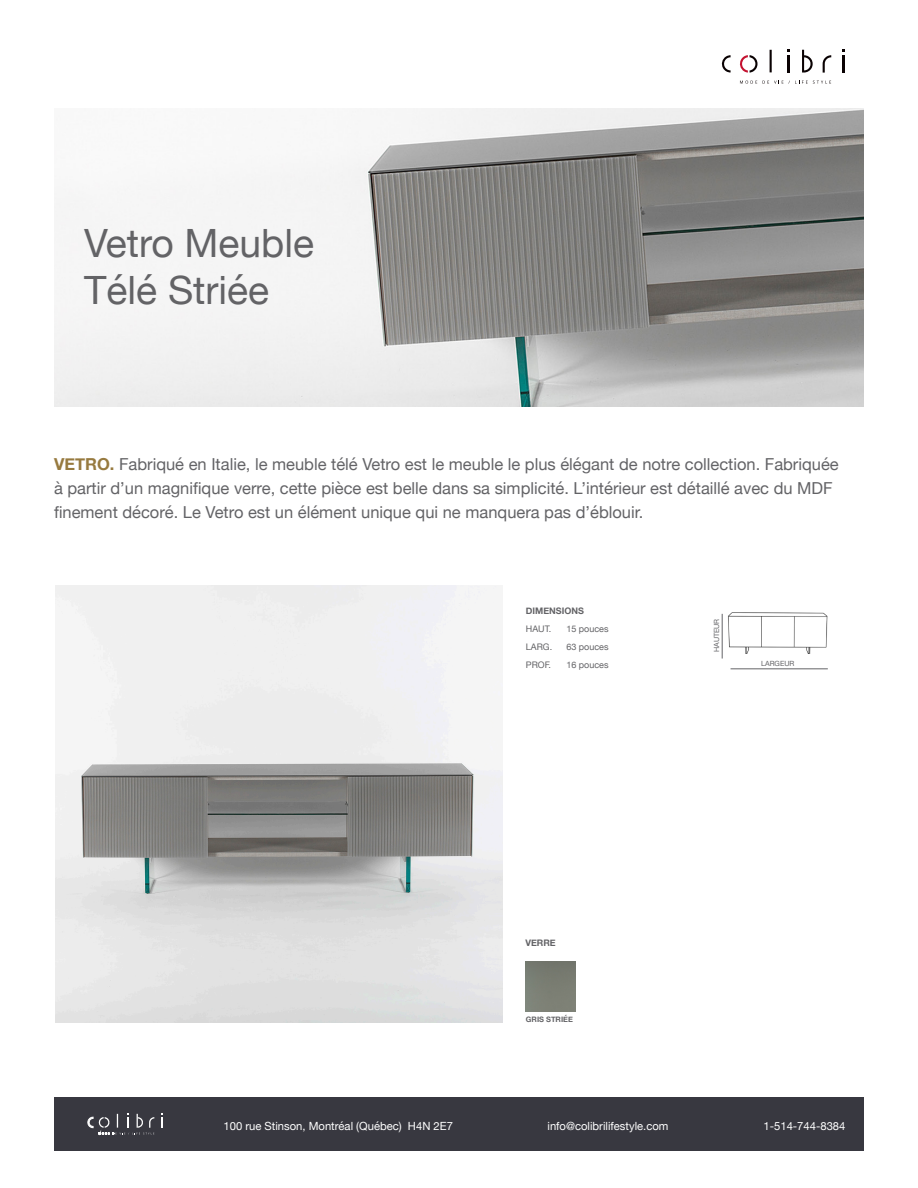
<style>
.page{position:relative;width:918px;height:1188px;background:#fff}
.page>*{position:absolute;margin:0;border:0;box-sizing:border-box;transform-origin:0 0}
.t1{font:39px "Helvetica Neue";color:#636366}
.t2{font:16.5px/24px "Helvetica Neue";color:#636366}
.t3{font:11.25px "Helvetica Neue";color:#fff}
.t4{font:9px "Helvetica Neue";color:#636366}
.t5{font:700 9px "Helvetica Neue";color:#636366}
.t6{font:700 7.5px "Helvetica Neue";color:#636366}
.t7{font:7.2px "Helvetica Neue";color:#636366}
.s1{font-weight:700;color:#977a3f}
</style>
<div class="page">
<img style="left:56px;top:586px;width:446px;height:437px">
<img style="left:54px;top:108px;width:810px;height:298px">
<div style="left:54px;top:1097px;width:810px;height:54px;background:#383840"></div>
<svg style="left:740px;top:81px;width:17px;height:3px"></svg>
<svg style="left:763px;top:81px;width:68px;height:3px"></svg>
<svg style="left:739px;top:55px;width:19px;height:18px"></svg>
<svg style="left:721px;top:55px;width:10px;height:18px"></svg>
<svg style="left:787px;top:50px;width:2px;height:22px"></svg>
<svg style="left:843px;top:50px;width:2px;height:22px"></svg>
<svg style="left:770px;top:50px;width:2px;height:22px"></svg>
<svg style="left:823px;top:55px;width:8px;height:18px"></svg>
<svg style="left:802px;top:50px;width:11px;height:23px"></svg>
<svg style="left:161px;top:1114px;width:2px;height:14px"></svg>
<svg style="left:87px;top:1114px;width:67px;height:21px"></svg>
<img style="left:526px;top:962px;width:50px;height:49px">
<img style="left:728px;top:612px;width:100px;height:42px">
<hr style="left:722px;top:614px;width:1px;height:45px;background:#636366">
<hr style="left:731px;top:669px;width:97px;height:1px;background:#636366">
<p class="t1" style="left:84px;top:215px;width:231px">Vetro Meuble</p>
<p class="t1" style="left:84px;top:262px;width:186px">Télé Striée</p>
<p class="t2" style="left:54px;top:453px;width:786px"><span class="s1">VETRO.</span> Fabriqué en Italie, le meuble télé Vetro est le meuble le plus élégant de notre collection. Fabriquée à partir d’un magnifique verre, cette pièce est belle dans sa simplicité. L’intérieur est détaillé avec du MDF finement décoré. Le Vetro est un élément unique qui ne manquera pas d’éblouir.</p>
<p class="t5" style="left:526px;top:604px;width:59px">DIMENSIONS</p>
<p class="t4" style="left:526px;top:623px;width:27px">HAUT.</p>
<p class="t4" style="left:566px;top:623px;width:44px">15 pouces</p>
<p class="t4" style="left:526px;top:641px;width:28px">LARG.</p>
<p class="t4" style="left:566px;top:641px;width:44px">63 pouces</p>
<p class="t4" style="left:526px;top:659px;width:27px">PROF.</p>
<p class="t4" style="left:566px;top:659px;width:44px">16 pouces</p>
<p class="t7" style="left:711px;top:652px;width:35px;rotate:-90deg">HAUTEUR</p>
<p class="t7" style="left:761px;top:658px;width:35px">LARGEUR</p>
<p class="t5" style="left:525px;top:936px;width:32px">VERRE</p>
<p class="t6" style="left:526px;top:1013px;width:49px">GRIS STRIÉE</p>
<p class="t3" style="left:224px;top:1117px;width:231px">100 rue Stinson, Montréal (Québec) H4N 2E7</p>
<p class="t3" style="left:548px;top:1117px;width:122px">info@colibrilifestyle.com</p>
<p class="t3" style="left:764px;top:1117px;width:83px">1-514-744-8384</p>
</div>
